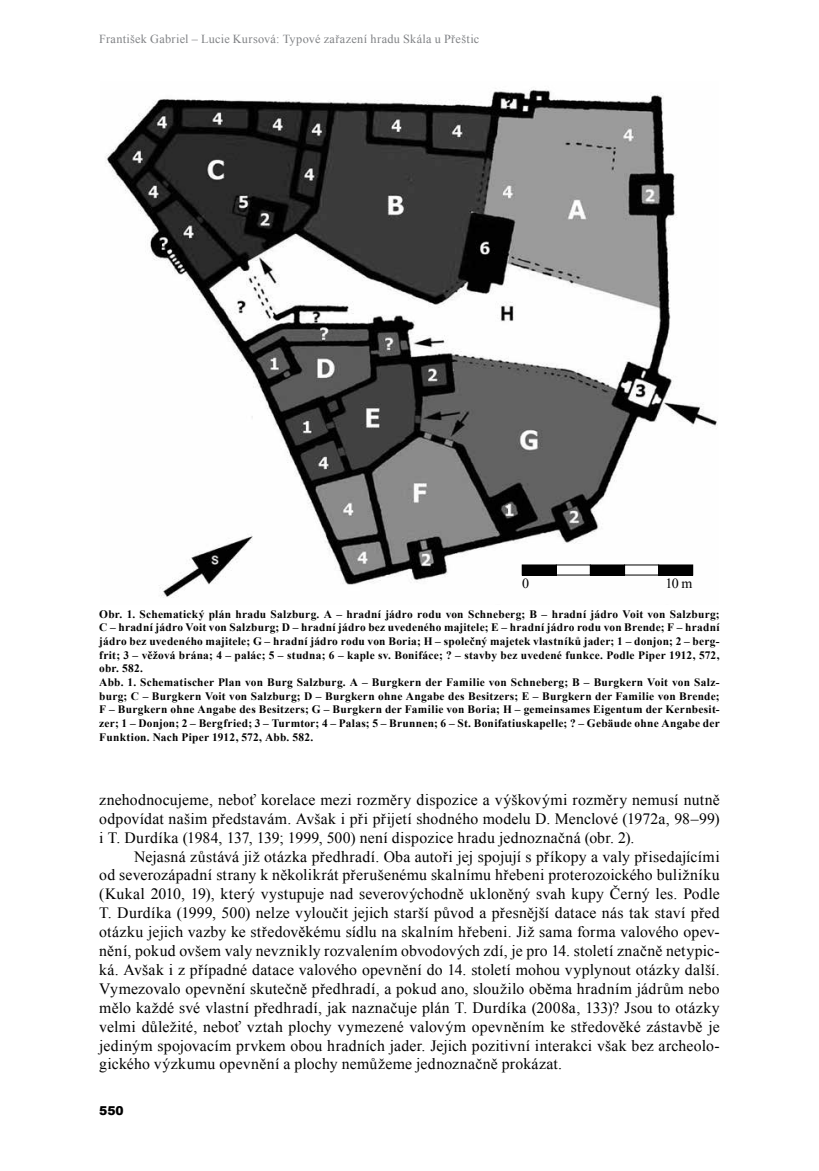
<style>
.page{position:relative;width:819px;height:1171px;background:#fff}
.page>*{position:absolute;margin:0;border:0;box-sizing:border-box;transform-origin:0 0}
.t1{font:15.75px/18.9px "Times New Roman";letter-spacing:.015em;color:#000;text-align:justify}
.t2{font:14px "Times New Roman";color:#000}
.t3{font:12.25px "Times New Roman";letter-spacing:.025em;color:#808285}
.t4{font:900 12.25px "Arial";color:#000}
.t5{font:700 11.38px/13.7px "Times New Roman";letter-spacing:.02em;color:#000}
</style>
<div class="page">
<img style="left:105px;top:88px;width:613px;height:510px">
<div style="left:522px;top:565px;width:34px;height:10px;background:#000"></div>
<div style="left:590px;top:565px;width:34px;height:10px;background:#000"></div>
<div style="left:658px;top:565px;width:34px;height:10px;background:#000"></div>
<p class="t3" style="left:99px;top:31px;width:381px">František Gabriel – Lucie Kursová: Typové zařazení hradu Skála u Přeštic</p>
<p class="t2" style="left:522px;top:574px;width:8px">0</p>
<p class="t2" style="left:665px;top:574px;width:28px">10m</p>
<p class="t5" style="left:99px;top:607px;width:622px">Obr. 1. Schematický plán hradu Salzburg. A – hradní jádro rodu von Schneberg; B – hradní jádro Voit von Salzburg; C – hradní jádro Voit von Salzburg; D – hradní jádro bez uvedeného majitele; E – hradní jádro rodu von Brende; F – hradní jádro bez uvedeného majitele; G – hradní jádro rodu von Boria; H – společný majetek vlastníků jader; 1 – donjon; 2 – berg‑ frit; 3 – věžová brána; 4 – palác; 5 – studna; 6 – kaple sv. Bonifáce; ? – stavby bez uvedené funkce. Podle Piper 1912, 572, obr. 582.<br>Abb. 1. Schematischer Plan von Burg Salzburg. A – Burgkern der Familie von Schneberg; B – Burgkern Voit von Salz‑ burg; C – Burgkern Voit von Salzburg; D – Burgkern ohne Angabe des Besitzers; E – Burgkern der Familie von Brende; F – Burgkern ohne Angabe des Besitzers; G – Burgkern der Familie von Boria; H – gemeinsames Eigentum der Kernbesit‑ zer; 1 – Donjon; 2 – Bergfried; 3 – Turmtor; 4 – Palas; 5 – Brunnen; 6 – St. Bonifatiuskapelle; ? – Gebäude ohne Angabe der Funktion. Nach Piper 1912, 572, Abb. 582.</p>
<p class="t1" style="left:99px;top:790px;width:622px">znehodnocujeme, neboť korelace mezi rozměry dispozice a výškovými rozměry nemusí nutně odpovídat našim představám. Avšak i při přijetí shodného modelu D. Menclové (1972a, 98–99) i T. Durdíka (1984, 137, 139; 1999, 500) není dispozice hradu jednoznačná (obr. 2).</p>
<p class="t1" style="left:99px;top:846px;width:622px;text-indent:35px">Nejasná zůstává již otázka předhradí. Oba autoři jej spojují s příkopy a valy přisedajícími od severozápadní strany k několikrát přerušenému skalnímu hřebeni proterozoického buližníku (Kukal 2010, 19), který vystupuje nad severovýchodně ukloněný svah kupy Černý les. Podle T. Durdíka (1999, 500) nelze vyloučit jejich starší původ a přesnější datace nás tak staví před otázku jejich vazby ke středověkému sídlu na skalním hřebeni. Již sama forma valového opev&shy;nění, pokud ovšem valy nevznikly rozvalením obvodových zdí, je pro 14. století značně netypic&shy;ká. Avšak i z případné datace valového opevnění do 14. století mohou vyplynout otázky další.<br>Vymezovalo opevnění skutečně předhradí, a pokud ano, sloužilo oběma hradním jádrům nebo mělo každé své vlastní předhradí, jak naznačuje plán T. Durdíka (2008a, 133)? Jsou to otázky velmi důležité, neboť vztah plochy vymezené valovým opevněním ke středověké zástavbě je jediným spojovacím prvkem obou hradních jader. Jejich pozitivní interakci však bez archeolo&shy;gického výzkumu opevnění a plochy nemůžeme jednoznačně prokázat.</p>
<p class="t4" style="left:99px;top:1102px;width:26px">550</p>
</div>
